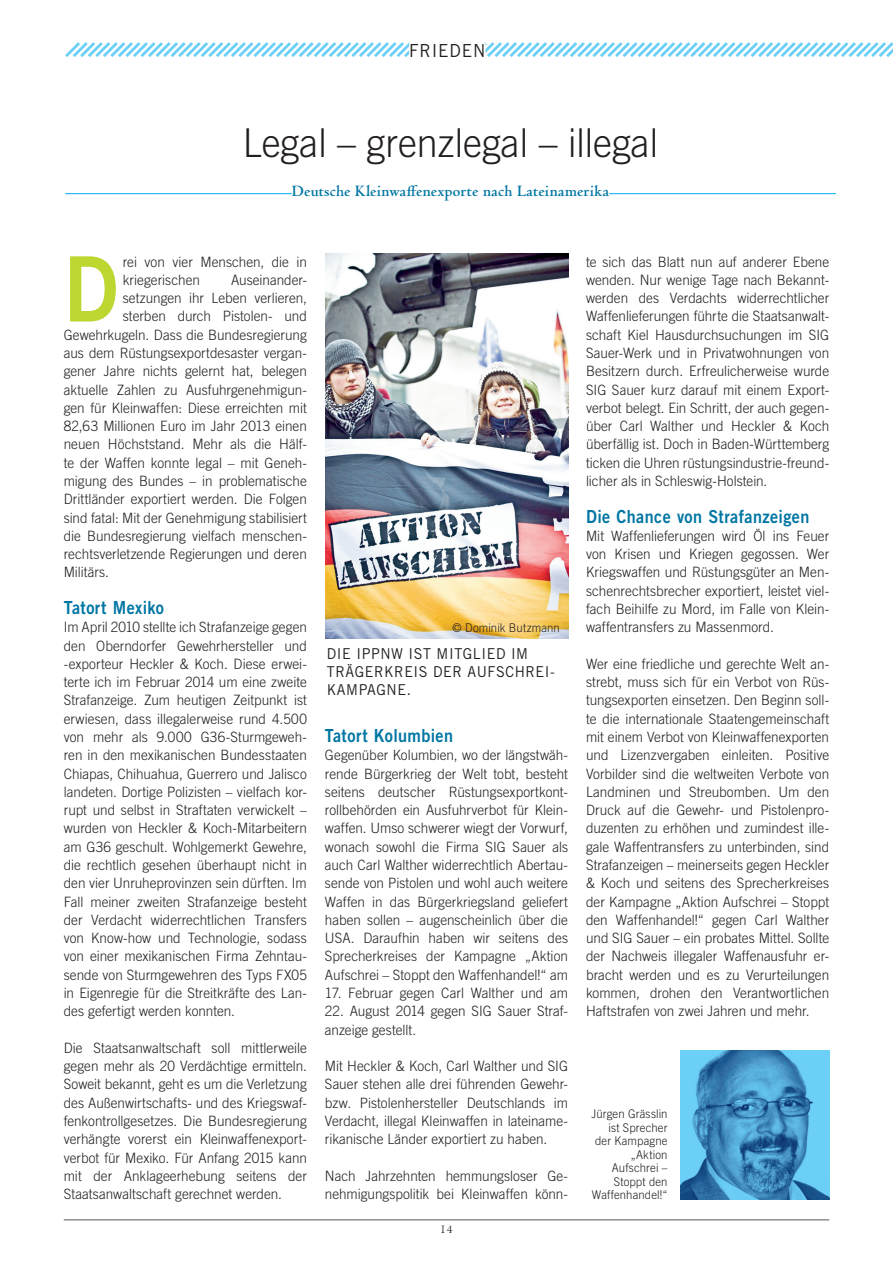
<style>
.page{position:relative;width:893px;height:1263px;background:#fff}
.page>*{position:absolute;margin:0;border:0;box-sizing:border-box;transform-origin:0 0}
.t1{font:90.15px "Trade Gothic LT Std Bd 2";color:#bed630;scale:.9 1}
.t2{font:300 39.75px "Trade Gothic LT Std";color:#231f20;scale:.95 1}
.t3{font:18px "Trade Gothic LT Std Bd 2";letter-spacing:.025em;color:#0076a3;scale:.9 1}
.t4{font:18px "Trade Gothic LT Std";letter-spacing:.05em;color:#231f20;scale:.95 1}
.t5{font:700 16.5px "Centaur MT Std";letter-spacing:.01em;color:#0076a3}
.t6{font:15px/18px "Trade Gothic LT Std";letter-spacing:.04em;color:#231f20;scale:.95 1}
.t7{font:300 14.25px/18.3px "Trade Gothic LT Std";color:#231f20;text-align:justify;scale:.95 1}
.t8{font:300 12px/13.5px "Trade Gothic LT Std";letter-spacing:.01em;color:#231f20;text-align:right;scale:.95 1}
.t9{font:12px "Centaur MT Std";color:#231f20}
</style>
<div class="page">
<hr style="left:65px;top:193px;width:771px;height:1px;background:#00aeef">
<div style="left:292px;top:189px;width:317px;height:6px;background:#fff"></div>
<img style="left:326px;top:254px;width:243px;height:385px">
<img style="left:680px;top:1050px;width:149px;height:149px">
<svg style="left:65px;top:42px;width:828px;height:15px"></svg>
<div style="left:409px;top:43px;width:76px;height:15px;background:#fff"></div>
<hr style="left:64px;top:1219px;width:765px;height:1px;background:#57585a">
<p class="t4" style="left:409px;top:39px;width:82px">FRIEDEN</p>
<h2 class="t2" style="left:243px;top:119px;width:439px">Legal – grenzlegal – illegal</h2>
<p class="t5" style="left:292px;top:183px;width:319px">Deutsche Kleinwaffenexporte nach Lateinamerika</p>
<h1 class="t1" style="left:64px;top:233px;width:62px">D</h1>
<p class="t7" style="left:123px;top:252px;width:195px">rei von vier Menschen, die in kriegerischen</p>
<p class="t7" style="left:231px;top:270px;width:81px">Auseinander-</p>
<p class="t7" style="left:123px;top:289px;width:195px">setzungen ihr Leben verlieren,</p>
<p class="t7" style="left:123px;top:307px;width:195px">sterben durch Pistolen- und</p>
<p class="t7" style="left:64px;top:325px;width:257px">Gewehrkugeln. Dass die Bundesregierung</p>
<p class="t7" style="left:64px;top:344px;width:257px">aus dem Rüstungsexportdesaster vergan-</p>
<p class="t7" style="left:64px;top:362px;width:257px">gener Jahre nichts gelernt hat, belegen</p>
<p class="t7" style="left:64px;top:380px;width:257px">aktuelle Zahlen zu Ausfuhrgenehmigun-</p>
<p class="t7" style="left:64px;top:398px;width:257px">gen für Kleinwaffen: Diese erreichten mit</p>
<p class="t7" style="left:64px;top:417px;width:257px">82,63 Millionen Euro im Jahr 2013 einen</p>
<p class="t7" style="left:64px;top:435px;width:257px">neuen Höchststand. Mehr als die Hälf-</p>
<p class="t7" style="left:64px;top:453px;width:257px">te der Waffen konnte legal – mit Geneh-</p>
<p class="t7" style="left:64px;top:472px;width:257px">migung des Bundes – in problematische</p>
<p class="t7" style="left:64px;top:490px;width:257px">Drittländer exportiert werden. Die Folgen</p>
<p class="t7" style="left:64px;top:508px;width:257px">sind fatal: Mit der Genehmigung stabilisiert</p>
<p class="t7" style="left:64px;top:526px;width:257px">die Bundesregierung vielfach menschen-</p>
<p class="t7" style="left:64px;top:545px;width:257px">rechtsverletzende Regierungen und deren</p>
<p class="t7" style="left:64px;top:563px;width:49px">Militärs.</p>
<p class="t3" style="left:64px;top:596px;width:113px">Tatort Mexiko</p>
<p class="t7" style="left:64px;top:618px;width:257px">Im April 2010 stellte ich Strafanzeige gegen den Oberndorfer Gewehrhersteller und -exporteur Heckler &amp; Koch. Diese erwei&shy;terte ich im Februar 2014 um eine zweite Strafanzeige. Zum heutigen Zeitpunkt ist erwiesen, dass illegalerweise rund 4.500 von mehr als 9.000 G36-Sturmgeweh&shy;ren in den mexikanischen Bundesstaaten Chiapas, Chihuahua, Guerrero und Jalisco landeten. Dortige Polizisten – vielfach kor&shy;rupt und selbst in Straftaten verwickelt – wurden von Heckler &amp; Koch-Mitarbeitern am G36 geschult. Wohlgemerkt Gewehre, die rechtlich gesehen überhaupt nicht in den vier Unruheprovinzen sein dürften. Im Fall meiner zweiten Strafanzeige besteht der Verdacht widerrechtlichen Transfers von Know-how und Technologie, sodass von einer mexikanischen Firma Zehntau&shy;sende von Sturmgewehren des Typs FX05 in Eigenregie für die Streitkräfte des Lan&shy;des gefertigt werden konnten.</p>
<p class="t7" style="left:64px;top:1038px;width:257px">Die Staatsanwaltschaft soll mittlerweile gegen mehr als 20 Verdächtige ermitteln.<br>Soweit bekannt, geht es um die Verletzung des Außenwirtschafts- und des Kriegswaf&shy;fenkontrollgesetzes. Die Bundesregierung verhängte vorerst ein Kleinwaffenexport&shy;verbot für Mexiko. Für Anfang 2015 kann mit der Anklageerhebung seitens der Staatsanwaltschaft gerechnet werden.</p>
<p class="t8" style="left:453px;top:620px;width:114px">© Dominik Butzmann</p>
<p class="t6" style="left:327px;top:644px;width:241px">DIE IPPNW IST MITGLIED IM<br>TRÄGERKREIS DER AUFSCHREI-<br>KAMPAGNE.</p>
<p class="t3" style="left:325px;top:724px;width:144px">Tatort Kolumbien</p>
<p class="t7" style="left:325px;top:746px;width:257px">Gegenüber Kolumbien, wo der längstwäh&shy;rende Bürgerkrieg der Welt tobt, besteht seitens deutscher Rüstungsexportkont&shy;rollbehörden ein Ausfuhrverbot für Klein&shy;waffen. Umso schwerer wiegt der Vorwurf, wonach sowohl die Firma SIG Sauer als auch Carl Walther widerrechtlich Abertau&shy;sende von Pistolen und wohl auch weitere Waffen in das Bürgerkriegsland geliefert haben sollen – augenscheinlich über die USA. Daraufhin haben wir seitens des Sprecherkreises der Kampagne „Aktion Aufschrei – Stoppt den Waffenhandel!“ am</p>
<p class="t7" style="left:325px;top:984px;width:257px">17. Februar gegen Carl Walther und am</p>
<p class="t7" style="left:325px;top:1002px;width:257px">22. August 2014 gegen SIG Sauer Straf&shy;anzeige gestellt.</p>
<p class="t7" style="left:325px;top:1057px;width:257px">Mit Heckler &amp; Koch, Carl Walther und SIG Sauer stehen alle drei führenden Gewehr&shy;bzw. Pistolenhersteller Deutschlands im Verdacht, illegal Kleinwaffen in lateiname&shy;rikanische Länder exportiert zu haben.</p>
<p class="t7" style="left:325px;top:1166px;width:257px">Nach Jahrzehnten hemmungsloser Ge&shy;nehmigungspolitik bei Kleinwaffen könn-</p>
<p class="t9" style="left:440px;top:1222px;width:14px">14</p>
<p class="t7" style="left:586px;top:252px;width:257px">te sich das Blatt nun auf anderer Ebene wenden. Nur wenige Tage nach Bekannt&shy;werden des Verdachts widerrechtlicher Waffenlieferungen führte die Staatsanwalt&shy;schaft Kiel Hausdurchsuchungen im SIG Sauer-Werk und in Privatwohnungen von Besitzern durch. Erfreulicherweise wurde SIG Sauer kurz darauf mit einem Export&shy;verbot belegt. Ein Schritt, der auch gegen&shy;über Carl Walther und Heckler &amp; Koch überfällig ist. Doch in Baden-Württemberg ticken die Uhren rüstungsindustrie-freund&shy;licher als in Schleswig-Holstein.</p>
<p class="t3" style="left:586px;top:505px;width:250px">Die Chance von Strafanzeigen</p>
<p class="t7" style="left:586px;top:526px;width:257px">Mit Waffenlieferungen wird Öl ins Feuer von Krisen und Kriegen gegossen. Wer Kriegswaffen und Rüstungsgüter an Men&shy;schenrechtsbrecher exportiert, leistet viel&shy;fach Beihilfe zu Mord, im Falle von Klein&shy;waffentransfers zu Massenmord.</p>
<p class="t7" style="left:586px;top:654px;width:257px">Wer eine friedliche und gerechte Welt an&shy;strebt, muss sich für ein Verbot von Rüs&shy;tungsexporten einsetzen. Den Beginn soll&shy;te die internationale Staatengemeinschaft mit einem Verbot von Kleinwaffenexporten und Lizenzvergaben einleiten. Positive Vorbilder sind die weltweiten Verbote von Landminen und Streubomben. Um den Druck auf die Gewehr- und Pistolenpro&shy;duzenten zu erhöhen und zumindest ille&shy;gale Waffentransfers zu unterbinden, sind Strafanzeigen – meinerseits gegen Heckler &amp; Koch und seitens des Sprecherkreises der Kampagne „Aktion Aufschrei – Stoppt den Waffenhandel!“ gegen Carl Walther und SIG Sauer – ein probates Mittel. Sollte der Nachweis illegaler Waffenausfuhr er&shy;bracht werden und es zu Verurteilungen kommen, drohen den Verantwortlichen Haftstrafen von zwei Jahren und mehr.</p>
<p class="t8" style="left:591px;top:1107px;width:82px">Jürgen Grässlin ist Sprecher der Kampagne „Aktion<br>Aufschrei –<br>Stoppt den<br>Waffenhandel!“</p>
</div>
